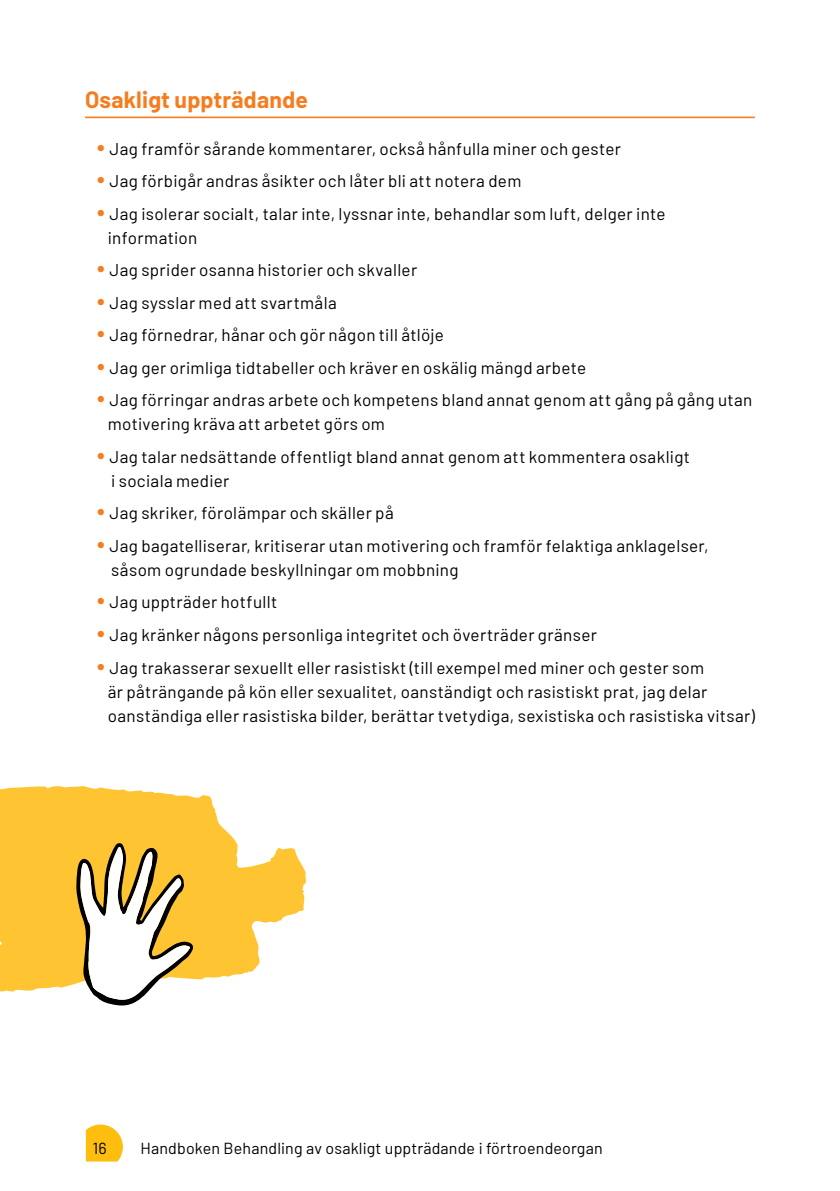
<style>
.page{position:relative;width:840px;height:1191px;background:#fff}
.page>*{position:absolute;margin:0;border:0;box-sizing:border-box;transform-origin:0 0}
.t1{font:700 23px "Barlow";letter-spacing:.01em;color:#f57d20}
.t2{font:17px/24px "Barlow";letter-spacing:.02em;color:#000}
.t3{font:16px "Barlow";letter-spacing:.01em;color:#000}
.s1{font-weight:700;font-size:24px;color:#f57d20}
</style>
<div class="page">
<svg style="left:86px;top:1124px;width:37px;height:37px"></svg>
<svg style="left:0;top:786px;width:306px;height:206px;fill:#ffc432"></svg>
<hr style="left:85px;top:117px;width:669px;height:1px;background:#f57d20">
<svg style="left:76px;top:843px;width:117px;height:163px"></svg>
<h1 class="t1" style="left:85px;top:85px;width:224px">Osakligt uppträdande</h1>
<p class="t2" style="left:97px;top:136px;width:525px"><span class="s1">•</span> Jag framför sårande kommentarer, också hånfulla miner och gester</p>
<p class="t2" style="left:97px;top:169px;width:425px"><span class="s1">•</span> Jag förbigår andras åsikter och låter bli att notera dem</p>
<p class="t2" style="left:108px;top:201px;width:558px;text-indent:-11px"><span class="s1">•</span> Jag isolerar socialt, talar inte, lyssnar inte, behandlar som luft, delger inte information</p>
<p class="t2" style="left:97px;top:258px;width:321px"><span class="s1">•</span> Jag sprider osanna historier och skvaller</p>
<p class="t2" style="left:97px;top:290px;width:241px"><span class="s1">•</span> Jag sysslar med att svartmåla</p>
<p class="t2" style="left:97px;top:323px;width:348px"><span class="s1">•</span> Jag förnedrar, hånar och gör någon till åtlöje</p>
<p class="t2" style="left:97px;top:355px;width:490px"><span class="s1">•</span> Jag ger orimliga tidtabeller och kräver en oskälig mängd arbete</p>
<p class="t2" style="left:108px;top:388px;width:645px;text-indent:-11px"><span class="s1">•</span> Jag förringar andras arbete och kompetens bland annat genom att gång på gång utan motivering kräva att arbetet görs om</p>
<p class="t2" style="left:111px;top:444px;width:580px;text-indent:-14px"><span class="s1">•</span> Jag talar nedsättande offentligt bland annat genom att kommentera osakligt i sociala medier</p>
<p class="t2" style="left:97px;top:501px;width:298px"><span class="s1">•</span> Jag skriker, förolämpar och skäller på</p>
<p class="t2" style="left:111px;top:533px;width:598px;text-indent:-14px"><span class="s1">•</span> Jag bagatelliserar, kritiserar utan motivering och framför felaktiga anklagelser, såsom ogrundade beskyllningar om mobbning</p>
<p class="t2" style="left:97px;top:590px;width:181px"><span class="s1">•</span> Jag uppträder hotfullt</p>
<p class="t2" style="left:97px;top:622px;width:501px"><span class="s1">•</span> Jag kränker någons personliga integritet och överträder gränser</p>
<p class="t2" style="left:108px;top:655px;width:648px;text-indent:-11px"><span class="s1">•</span> Jag trakasserar sexuellt eller rasistiskt (till exempel med miner och gester som<br>är påträngande på kön eller sexualitet, oanständigt och rasistiskt prat, jag delar oanständiga eller rasistiska bilder, berättar tvetydiga, sexistiska och rasistiska vitsar)</p>
<p class="t3" style="left:93px;top:1137px;width:15px">16</p>
<p class="t3" style="left:140px;top:1137px;width:463px">Handboken Behandling av osakligt uppträdande i förtroendeorgan</p>
</div>
